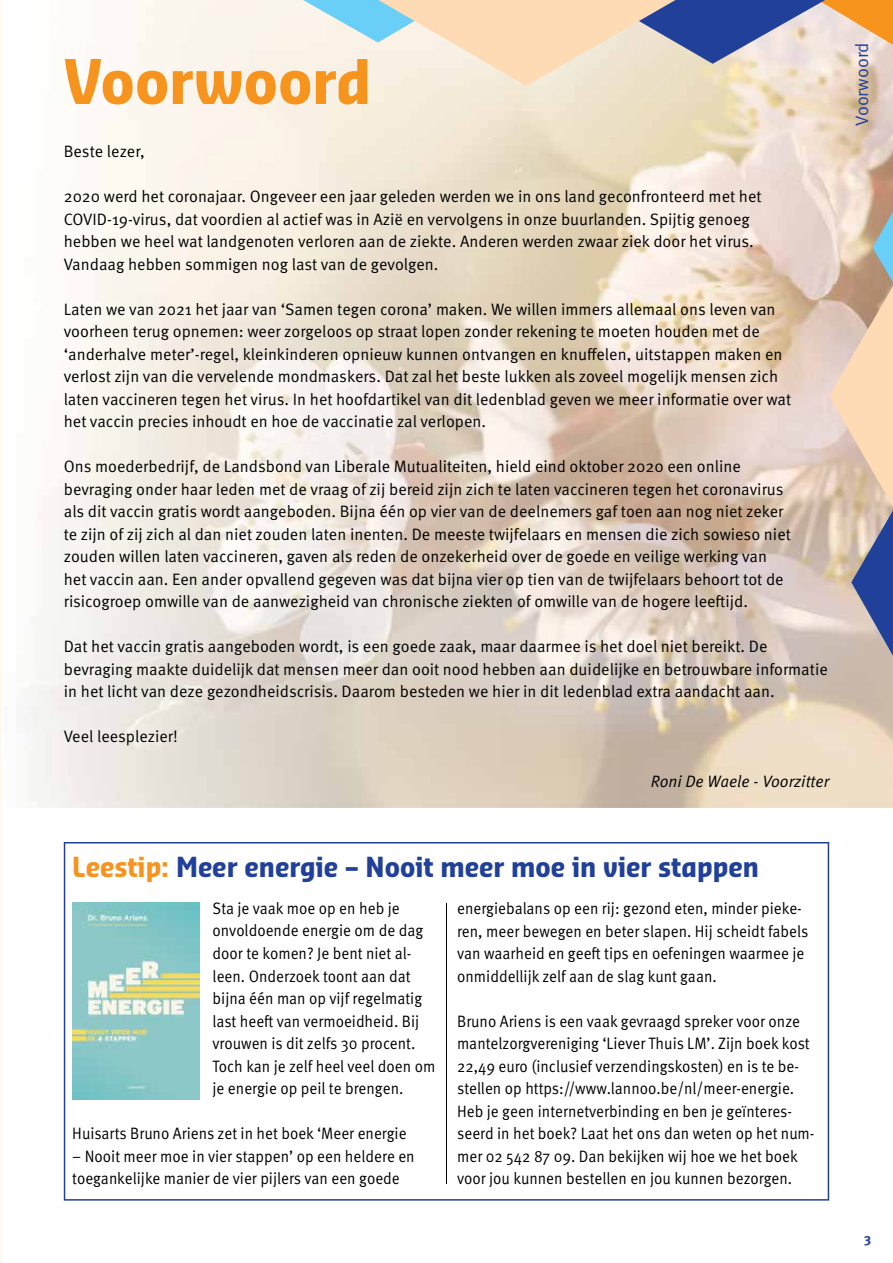
<style>
.page{position:relative;width:893px;height:1263px;background:#fff}
.page>*{position:absolute;margin:0;border:0;box-sizing:border-box;transform-origin:0 0}
.t1{font:700 60px "Sansa Con Pro";color:#f7941e}
.t2{font:700 27px "Sansa Con Pro";color:#21409a}
.t3{font:18px "Meta OT Norm";color:#21409a}
.t4{font:16.5px/22.5px "Meta OT Norm";color:#000}
.t5{font:16.5px/22.5px "Meta OT Norm";color:#000;scale:.92 1}
.t6{font:16.5px "Meta OT Norm Ita";color:#000}
.t7{font:700 13.5px "Meta OT";color:#21409a}
.s1{color:#f7941e}
</style>
<div class="page">
<img style="left:0;top:0;width:893px;height:808px">
<svg style="left:64px;top:842px;width:765px;height:358px"></svg>
<svg style="left:303px;top:0;width:590px;height:86px;background:#d5cbc2"></svg>
<svg style="left:829px;top:212px;width:64px;height:444px;background:#cab8ae"></svg>
<img style="left:72px;top:902px;width:128px;height:198px">
<hr style="left:446px;top:904px;width:1px;height:280px;background:#000">
<h1 class="t1" style="left:64px;top:40px;width:309px">Voorwoord</h1>
<p class="t4" style="left:64px;top:140px;width:83px">Beste lezer,</p>
<p class="t4" style="left:64px;top:185px;width:699px">2020 werd het coronajaar. Ongeveer een jaar geleden werden we in ons land geconfronteerd met het COVID-19-virus, dat voordien al actief was in Azië en vervolgens in onze buurlanden. Spijtig genoeg hebben we heel wat landgenoten verloren aan de ziekte. Anderen werden zwaar ziek door het virus.<br>Vandaag hebben sommigen nog last van de gevolgen.</p>
<p class="t4" style="left:64px;top:298px;width:729px">Laten we van 2021 het jaar van ‘Samen tegen corona’ maken. We willen immers allemaal ons leven van voorheen terug opnemen: weer zorgeloos op straat lopen zonder rekening te moeten houden met de ‘anderhalve meter’-regel, kleinkinderen opnieuw kunnen ontvangen en knuffelen, uitstappen maken en verlost zijn van die vervelende mondmaskers. Dat zal het beste lukken als zoveel mogelijk mensen zich laten vaccineren tegen het virus. In het hoofdartikel van dit ledenblad geven we meer informatie over wat het vaccin precies inhoudt en hoe de vaccinatie zal verlopen.</p>
<p class="t4" style="left:64px;top:455px;width:729px">Ons moederbedrijf, de Landsbond van Liberale Mutualiteiten, hield eind oktober 2020 een online bevraging onder haar leden met de vraag of zij bereid zijn zich te laten vaccineren tegen het coronavirus als dit vaccin gratis wordt aangeboden. Bijna één op vier van de deelnemers gaf toen aan nog niet zeker te zijn of zij zich al dan niet zouden laten inenten. De meeste twijfelaars en mensen die zich sowieso niet zouden willen laten vaccineren, gaven als reden de onzekerheid over de goede en veilige werking van het vaccin aan. Een ander opvallend gegeven was dat bijna vier op tien van de twijfelaars behoort tot de risicogroep omwille van de aanwezigheid van chronische ziekten of omwille van de hogere leeftijd.</p>
<p class="t4" style="left:64px;top:635px;width:765px">Dat het vaccin gratis aangeboden wordt, is een goede zaak, maar daarmee is het doel niet bereikt. De bevraging maakte duidelijk dat mensen meer dan ooit nood hebben aan duidelijke en betrouwbare informatie in het licht van deze gezondheidscrisis. Daarom besteden we hier in dit ledenblad extra aandacht aan.</p>
<p class="t4" style="left:64px;top:725px;width:116px">Veel leesplezier!</p>
<p class="t6" style="left:651px;top:772px;width:180px">Roni De Waele - Voorzitter</p>
<p class="t3" style="left:851px;top:126px;width:85px;rotate:-90deg">Voorwoord</p>
<h2 class="t2" style="left:72px;top:848px;width:688px"><span class="s1">Leestip:</span> Meer energie – Nooit meer moe in vier stappen</h2>
<p class="t5" style="left:213px;top:897px;width:244px">Sta je vaak moe op en heb je onvoldoende energie om de dag door te komen? Je bent niet al&shy;leen. Onderzoek toont aan dat bijna één man op vijf regelmatig last heeft van vermoeidheid. Bij vrouwen is dit zelfs 30 procent.<br>Toch kan je zelf heel veel doen om je energie op peil te brengen.</p>
<p class="t5" style="left:72px;top:1122px;width:365px">Huisarts Bruno Ariens zet in het boek ‘Meer energie</p>
<p class="t5" style="left:72px;top:1145px;width:374px">– Nooit meer moe in vier stappen’ op een heldere en toegankelijke manier de vier pijlers van een goede</p>
<p class="t5" style="left:457px;top:897px;width:383px">energiebalans op een rij: gezond eten, minder pieke&shy;ren, meer bewegen en beter slapen. Hij scheidt fabels van waarheid en geeft tips en oefeningen waarmee je onmiddellijk zelf aan de slag kunt gaan.</p>
<p class="t5" style="left:457px;top:1010px;width:390px">Bruno Ariens is een vaak gevraagd spreker voor onze mantelzorgvereniging ‘Liever Thuis LM’. Zijn boek kost 22,49 euro (inclusief verzendingskosten) en is te be&shy;stellen op https://www.lannoo.be/nl/meer-energie.<br>Heb je geen internetverbinding en ben je geïnteres&shy;seerd in het boek? Laat het ons dan weten op het num&shy;mer 02 542 87 09. Dan bekijken wij hoe we het boek voor jou kunnen bestellen en jou kunnen bezorgen.</p>
<p class="t7" style="left:864px;top:1230px;width:9px">3</p>
</div>
